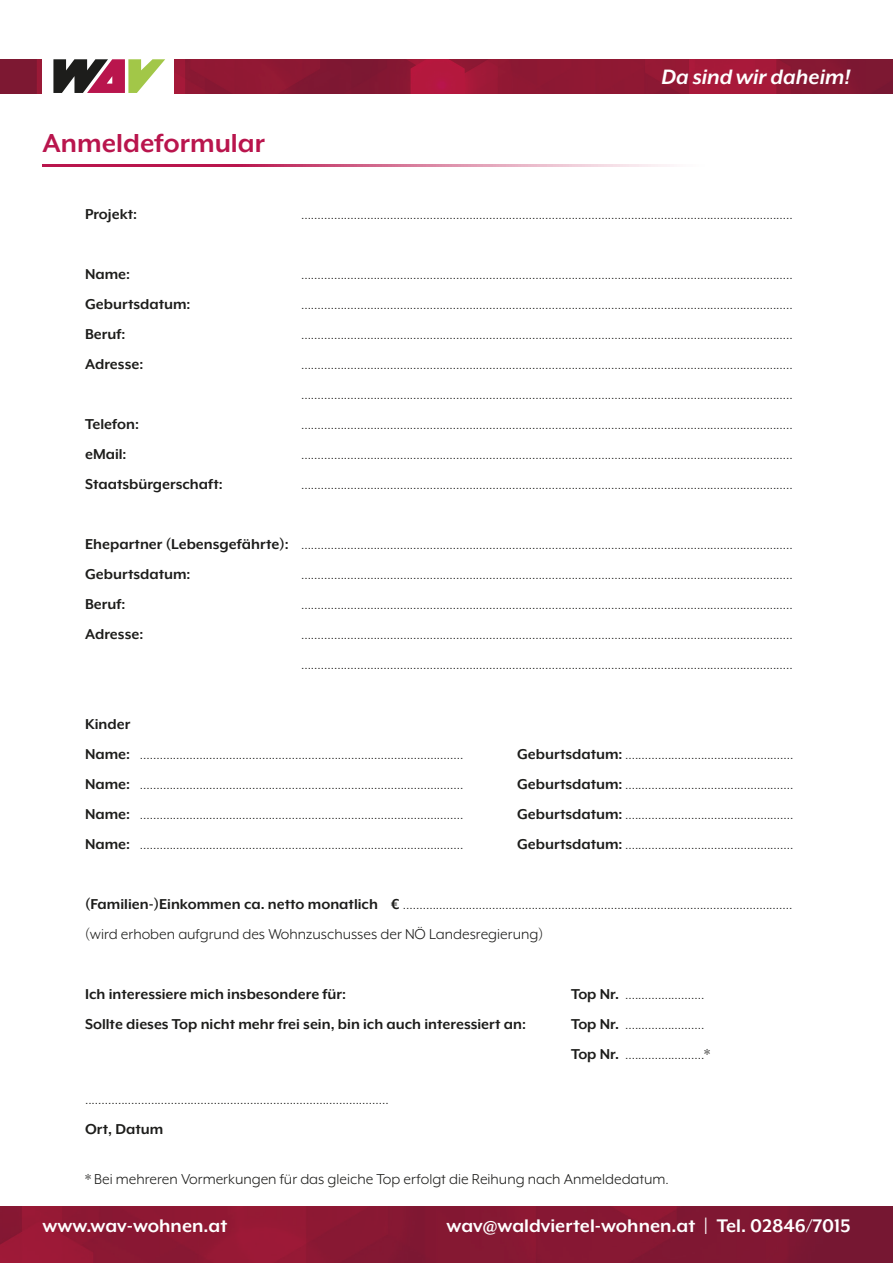
<style>
.page{position:relative;width:893px;height:1263px;background:#fff}
.page>*{position:absolute;margin:0;border:0;box-sizing:border-box;transform-origin:0 0}
.t1{font:700 30px "Mr Eaves XL Mod OT";color:#b9154d}
.t2{font:italic 700 24px "Mr Eaves XL Mod OT";color:#fff}
.t3{font:700 21px "Mr Eaves XL Mod OT";color:#fff}
.t4{font:16.5px "Mr Eaves XL Mod OT";color:#1d1d1b}
.t5{font:700 16.5px "Mr Eaves XL Mod OT";color:#1d1d1b}
.s1{font-weight:700}
</style>
<div class="page">
<hr style="left:43px;top:164px;width:807px;height:2px;background:#b9154d">
<img style="left:0;top:60px;width:893px;height:34px">
<div style="left:43px;top:58px;width:131px;height:37px;background:#fff"></div>
<svg style="left:53px;top:59px;width:112px;height:34px"></svg>
<img style="left:0;top:1206px;width:893px;height:57px">
<p class="t1" style="left:43px;top:128px;width:224px">Anmeldeformular</p>
<p class="t2" style="left:662px;top:65px;width:190px">Da sind wir daheim!</p>
<p class="t5" style="left:85px;top:206px;width:54px">Projekt:</p>
<p class="t4" style="left:301px;top:206px;width:493px">.....................................................................................................................................................</p>
<p class="t5" style="left:85px;top:266px;width:47px">Name:</p>
<p class="t4" style="left:301px;top:266px;width:493px">.....................................................................................................................................................</p>
<p class="t5" style="left:85px;top:296px;width:107px">Geburtsdatum:</p>
<p class="t4" style="left:301px;top:296px;width:493px">.....................................................................................................................................................</p>
<p class="t5" style="left:85px;top:326px;width:42px">Beruf:</p>
<p class="t4" style="left:301px;top:326px;width:493px">.....................................................................................................................................................</p>
<p class="t5" style="left:85px;top:356px;width:60px">Adresse:</p>
<p class="t4" style="left:301px;top:356px;width:493px">.....................................................................................................................................................</p>
<p class="t4" style="left:301px;top:386px;width:493px">.....................................................................................................................................................</p>
<p class="t5" style="left:85px;top:416px;width:56px">Telefon:</p>
<p class="t4" style="left:301px;top:416px;width:493px">.....................................................................................................................................................</p>
<p class="t5" style="left:85px;top:446px;width:43px">eMail:</p>
<p class="t4" style="left:301px;top:446px;width:493px">.....................................................................................................................................................</p>
<p class="t5" style="left:85px;top:476px;width:139px">Staatsbürgerschaft:</p>
<p class="t4" style="left:301px;top:476px;width:493px">.....................................................................................................................................................</p>
<p class="t4" style="left:85px;top:536px;width:709px"><span class="s1">Ehepartner (Lebensgefährte):</span> .....................................................................................................................................................</p>
<p class="t5" style="left:85px;top:566px;width:107px">Geburtsdatum:</p>
<p class="t4" style="left:301px;top:566px;width:493px">.....................................................................................................................................................</p>
<p class="t5" style="left:85px;top:596px;width:42px">Beruf:</p>
<p class="t4" style="left:301px;top:596px;width:493px">.....................................................................................................................................................</p>
<p class="t5" style="left:85px;top:626px;width:60px">Adresse:</p>
<p class="t4" style="left:301px;top:626px;width:493px">.....................................................................................................................................................</p>
<p class="t4" style="left:301px;top:656px;width:493px">.....................................................................................................................................................</p>
<p class="t5" style="left:85px;top:716px;width:47px">Kinder</p>
<p class="t4" style="left:85px;top:746px;width:380px"><span class="s1">Name:</span> ..................................................................................................</p>
<p class="t4" style="left:517px;top:746px;width:278px"><span class="s1">Geburtsdatum:</span> ...................................................</p>
<p class="t4" style="left:85px;top:776px;width:380px"><span class="s1">Name:</span> ..................................................................................................</p>
<p class="t4" style="left:517px;top:776px;width:278px"><span class="s1">Geburtsdatum:</span> ...................................................</p>
<p class="t4" style="left:85px;top:806px;width:380px"><span class="s1">Name:</span> ..................................................................................................</p>
<p class="t4" style="left:517px;top:806px;width:278px"><span class="s1">Geburtsdatum:</span> ...................................................</p>
<p class="t4" style="left:85px;top:836px;width:380px"><span class="s1">Name:</span> ..................................................................................................</p>
<p class="t4" style="left:517px;top:836px;width:278px"><span class="s1">Geburtsdatum:</span> ...................................................</p>
<p class="t4" style="left:85px;top:896px;width:709px"><span class="s1">(Familien-)Einkommen ca. netto monatlich €</span> ......................................................................................................................</p>
<p class="t4" style="left:85px;top:926px;width:460px">(wird erhoben aufgrund des Wohnzuschusses der NÖ Landesregierung)</p>
<p class="t5" style="left:85px;top:986px;width:262px">Ich interessiere mich insbesondere für:</p>
<p class="t4" style="left:571px;top:986px;width:135px"><span class="s1">Top Nr.</span> ........................</p>
<p class="t5" style="left:85px;top:1016px;width:442px">Sollte dieses Top nicht mehr frei sein, bin ich auch interessiert an:</p>
<p class="t4" style="left:571px;top:1016px;width:135px"><span class="s1">Top Nr.</span> ........................</p>
<p class="t4" style="left:571px;top:1046px;width:141px"><span class="s1">Top Nr.</span> ........................*</p>
<p class="t4" style="left:85px;top:1091px;width:305px">............................................................................................</p>
<p class="t5" style="left:85px;top:1121px;width:80px">Ort, Datum</p>
<p class="t4" style="left:85px;top:1170px;width:585px">* Bei mehreren Vormerkungen für das gleiche Top erfolgt die Reihung nach Anmeldedatum.</p>
<p class="t3" style="left:43px;top:1215px;width:186px">www.wav-wohnen.at</p>
<p class="t3" style="left:446px;top:1215px;width:405px">wav@waldviertel-wohnen.at | Tel. 02846/7015</p>
</div>
